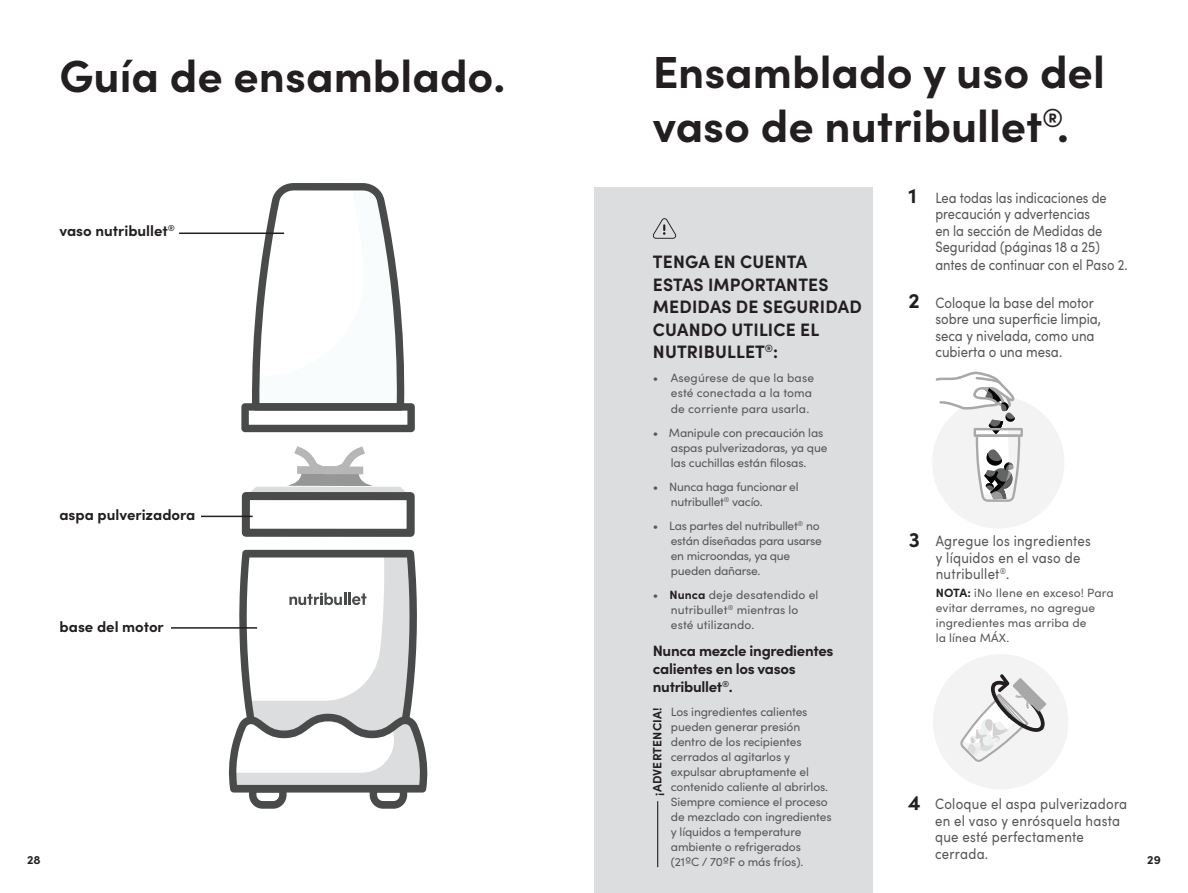
<style>
.page{position:relative;width:1188px;height:893px;background:#fff}
.page>*{position:absolute;margin:0;border:0;box-sizing:border-box;transform-origin:0 0}
.t1{font:700 45px/54px "Sofia Pro";color:#231f20}
.t2{font:700 21px "Sofia Pro";color:#231f20}
.t3{font:700 18px/22.5px "Sofia Pro";letter-spacing:.01em;color:#231f20}
.t4{font:15px/16.5px "Sofia Pro";letter-spacing:.02em;color:#57585a;scale:.88 1}
.t5{font:15px/16.5px "Sofia Pro";color:#57585a;scale:.86 1}
.t6{font:15px/16.5px "Sofia Pro";color:#57585a;scale:.88 1}
.t7{font:700 15px/18px "Sofia Pro";letter-spacing:-.02em;color:#231f20}
.t8{font:700 15px "Sofia Pro";color:#231f20}
.t9{font:12px/15px "Sofia Pro";letter-spacing:-.01em;color:#57585a}
.t10{font:12px/15px "Sofia Pro";letter-spacing:.01em;color:#57585a}
.Recipe_Steps{font:700 12px "Sofia Pro";letter-spacing:.015em;color:#231f20}
.s1{font-weight:700;color:#231f20}
.s2{font-weight:700;font-size:21px;color:#231f20}
</style>
<div class="page">
<svg style="left:238px;top:446px;width:177px;height:91px"></svg>
<hr style="left:201px;top:516px;width:52px;height:1px;background:#231f20">
<svg style="left:241px;top:183px;width:174px;height:249px"></svg>
<hr style="left:179px;top:232px;width:105px;height:2px;background:#231f20">
<svg style="left:228px;top:550px;width:200px;height:259px"></svg>
<hr style="left:171px;top:627px;width:86px;height:2px;background:#231f20">
<svg style="left:933px;top:654px;width:135px;height:135px"></svg>
<div style="left:594px;top:188px;width:278px;height:705px;background:#dcdddf"></div>
<hr style="left:657px;top:801px;width:1px;height:66px;background:#231f20">
<svg style="left:653px;top:218px;width:23px;height:21px"></svg>
<svg style="left:933px;top:372px;width:131px;height:156px"></svg>
<p class="t1" style="left:59px;top:45px;width:447px">Guía de ensamblado.</p>
<p class="t8" style="left:59px;top:219px;width:117px">vaso nutribullet<sup>®</sup></p>
<p class="t8" style="left:59px;top:504px;width:137px">aspa pulverizadora</p>
<p class="t8" style="left:60px;top:615px;width:106px">base del motor</p>
<p class="Recipe_Steps" style="left:27px;top:850px;width:15px">28</p>
<p class="t1" style="left:653px;top:42px;width:454px">Ensamblado y uso del vaso de nutribullet<sup>®</sup>.</p>
<p class="t3" style="left:653px;top:249px;width:210px">TENGA EN CUENTA<br>ESTAS IMPORTANTES<br>MEDIDAS DE SEGURIDAD<br>CUANDO UTILICE EL<br>NUTRIBULLET<sup>®</sup>:</p>
<p class="t10" style="left:671px;top:370px;width:145px;text-indent:-18px">• Asegúrese de que la base esté conectada a la toma de corriente para usarla.</p>
<p class="t9" style="left:671px;top:424px;width:158px;text-indent:-18px">• Manipule con precaución las aspas pulverizadoras, ya que las cuchillas están filosas.</p>
<p class="t9" style="left:671px;top:478px;width:129px;text-indent:-18px">• Nunca haga funcionar el nutribullet<sup>®</sup> vacío.</p>
<p class="t9" style="left:671px;top:517px;width:153px;text-indent:-18px">• Las partes del nutribullet<sup>®</sup> no están diseñadas para usarse en microondas, ya que pueden dañarse.</p>
<p class="t10" style="left:671px;top:586px;width:149px;text-indent:-18px">• <span class="s1">Nunca</span> deje desatendido el nutribullet<sup>®</sup> mientras lo esté utilizando.</p>
<p class="t7" style="left:653px;top:640px;width:182px">Nunca mezcle ingredientes calientes en los vasos nutribullet<sup>®</sup>.</p>
<p class="t9" style="left:671px;top:703px;width:162px">Los ingredientes calientes pueden generar presión dentro de los recipientes cerrados al agitarlos y expulsar abruptamente el contenido caliente al abrirlos.<br>Siempre comience el proceso de mezclado con ingredientes y líquidos a temperature ambiente o refrigerados (21ºC / 70ºF o más fríos).</p>
<p class="Recipe_Steps" style="left:648px;top:796px;width:90px;rotate:-90deg">¡ADVERTENCIA!</p>
<p class="t5" style="left:935px;top:188px;width:201px;text-indent:-27px"><span class="s2">1</span> Lea todas las indicaciones de precaución y advertencias en la sección de Medidas de<br>Seguridad (páginas 18 a 25)</p>
<p class="t5" style="left:935px;top:256px;width:225px">antes de continuar con el Paso 2.</p>
<p class="t6" style="left:935px;top:293px;width:190px;text-indent:-27px"><span class="s2">2</span> Coloque la base del motor sobre una superficie limpia, seca y nivelada, como una cubierta o una mesa.</p>
<p class="t2" style="left:909px;top:523px;width:13px">3</p>
<p class="t4" style="left:936px;top:532px;width:178px">Agregue los ingredientes y líquidos en el vaso de nutribullet<sup>®</sup>.</p>
<p class="t10" style="left:936px;top:585px;width:179px"><span class="s1">NOTA:</span> ¡No Ilene en exceso! Para evitar derrames, no agregue ingredientes mas arriba de<br>la línea MÁX.</p>
<p class="t2" style="left:908px;top:787px;width:14px">4</p>
<p class="t4" style="left:935px;top:795px;width:220px">Coloque el aspa pulverizadora en el vaso y enrósquela hasta que esté perfectamente cerrada.</p>
<p class="Recipe_Steps" style="left:1147px;top:850px;width:15px">29</p>
</div>
